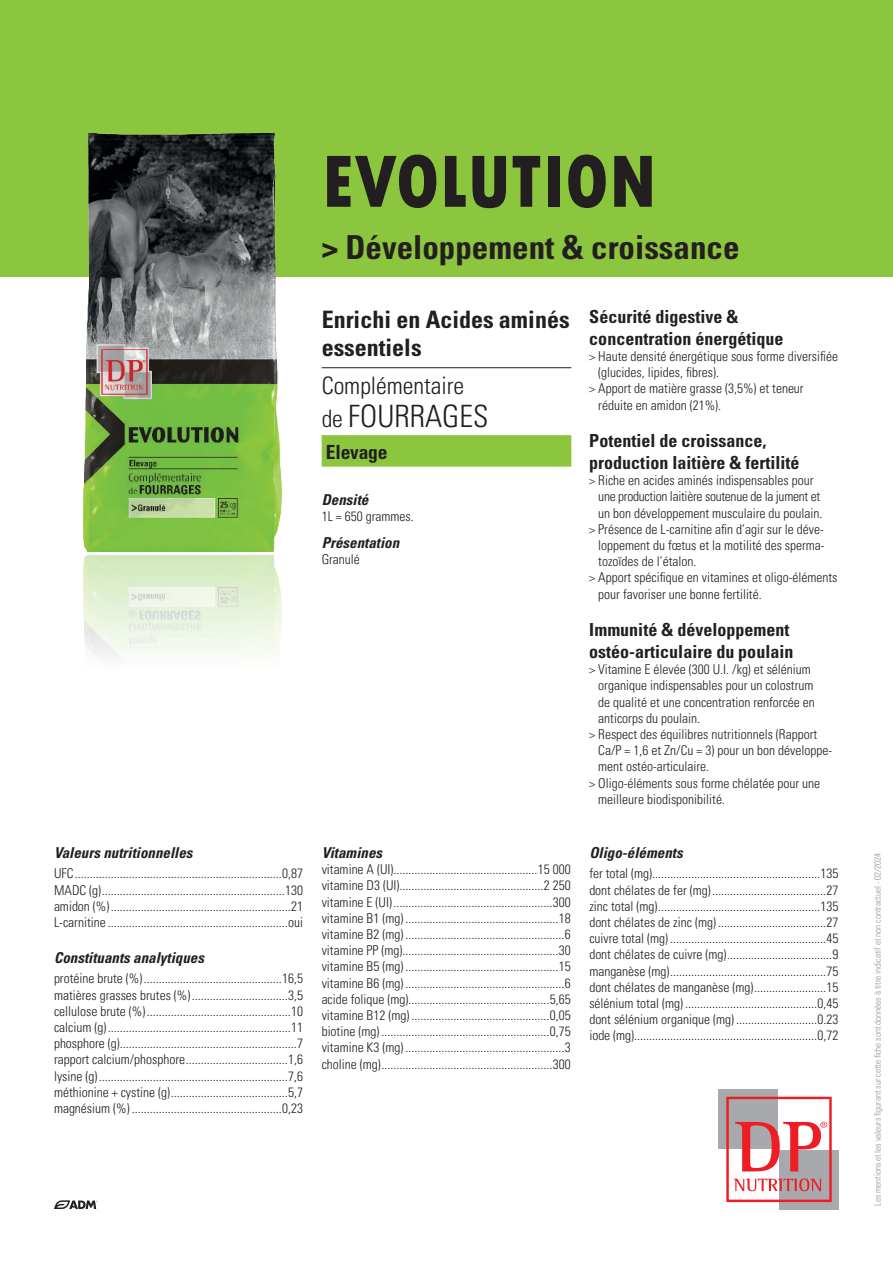
<style>
.page{position:relative;width:893px;height:1263px;background:#fff}
.page>*{position:absolute;margin:0;border:0;box-sizing:border-box;transform-origin:0 0}
.t1{font:800 condensed 78px "Tw Cen";color:#231f20}
.t2{font:700 condensed 33px "Univers LT Pro";color:#231f20}
.t3{font:300 condensed 30.75px "Univers LT Pro";color:#231f20}
.t4{font:700 condensed 24px/28.8px "Univers LT Pro";color:#231f20}
.t5{font:300 condensed 24px "Univers LT Pro";color:#231f20}
.t6{font:700 condensed 19.5px "Univers LT Pro";letter-spacing:-.01em;color:#231f20}
.t7{font:700 condensed 18px/21.6px "Univers LT Pro";color:#231f20}
.t8{font:italic 700 condensed 15px "Univers LT Pro";color:#231f20}
.t9{font:300 condensed 13.5px/16.2px "Univers LT Pro";color:#231f20;text-align:justify}
.t10{font:300 condensed 13.5px "Univers LT Pro";letter-spacing:-.02em;color:#231f20}
.t11{font:300 condensed 9px "Univers LT Pro";color:#939598}
.s1{font-size:24px}
</style>
<div class="page">
<div style="left:0;top:0;width:893px;height:276px;background:#8cc63e"></div>
<hr style="left:322px;top:367px;width:249px;height:1px;background:#231f20">
<div style="left:322px;top:435px;width:249px;height:32px;background:#8cc63e"></div>
<div style="left:718px;top:1089px;width:60px;height:59px;background:#a8a9ad"></div>
<div style="left:777px;top:1147px;width:65px;height:65px;border:7px solid #fff"></div>
<div style="left:780px;top:1150px;width:59px;height:59px;background:#a8a9ad"></div>
<svg style="left:726px;top:1097px;width:106px;height:105px"></svg>
<img style="left:60px;top:133px;width:235px;height:418px">
<img style="left:83px;top:555px;width:199px;height:102px">
<svg style="left:54px;top:1200px;width:43px;height:9px"></svg>
<p class="t8" style="left:54px;top:847px;width:140px">Valeurs nutritionnelles</p>
<p class="t9" style="left:54px;top:867px;width:251px">UFC .....................................................................0,87<br>MADC (g) .............................................................130 amidon (%) ............................................................21<br>L-carnitine ............................................................oui</p>
<p class="t8" style="left:54px;top:952px;width:151px">Constituants analytiques</p>
<p class="t9" style="left:54px;top:972px;width:251px">protéine brute (%) ..............................................16,5 matières grasses brutes (%) ................................3,5 cellulose brute (%) ................................................10 calcium (g) .............................................................11 phosphore (g)...........................................................7 rapport calcium/phosphore ..................................1,6 lysine (g) ...............................................................7,6 méthionine + cystine (g) .......................................5,7 magnésium (%) ..................................................0,23</p>
<h1 class="t1" style="left:322px;top:134px;width:337px">EVOLUTION</h1>
<h2 class="t2" style="left:322px;top:235px;width:419px">&gt; Développement &amp; croissance</h2>
<h3 class="t4" style="left:322px;top:307px;width:249px">Enrichi en Acides aminés essentiels</h3>
<h3 class="t5" style="left:322px;top:376px;width:144px">Complémentaire</h3>
<h3 class="t3" style="left:322px;top:404px;width:168px"><span class="s1">de</span> FOURRAGES</h3>
<h3 class="t6" style="left:326px;top:444px;width:63px">Elevage</h3>
<p class="t8" style="left:322px;top:494px;width:48px">Densité</p>
<p class="t9" style="left:322px;top:510px;width:94px">1L = 650 grammes.</p>
<p class="t8" style="left:322px;top:537px;width:79px">Présentation</p>
<p class="t9" style="left:322px;top:552px;width:40px">Granulé</p>
<p class="t8" style="left:322px;top:847px;width:62px">Vitamines</p>
<p class="t9" style="left:322px;top:862px;width:251px">vitamine A (UI)................................................15 000 vitamine D3 (UI)................................................2 250 vitamine E (UI) .....................................................300 vitamine B1 (mg) ...................................................18 vitamine B2 (mg) .....................................................6 vitamine PP (mg)....................................................30 vitamine B5 (mg) ...................................................15 vitamine B6 (mg) .....................................................6 acide folique (mg)...............................................5,65 vitamine B12 (mg) ..............................................0,05 biotine (mg) ........................................................0,75 vitamine K3 (mg) .....................................................3 choline (mg) .........................................................300</p>
<h3 class="t7" style="left:589px;top:307px;width:196px">Sécurité digestive &amp; concentration énergétique</h3>
<p class="t9" style="left:589px;top:349px;width:250px">&gt; Haute densité énergétique sous forme diversifiée</p>
<p class="t9" style="left:598px;top:365px;width:122px">(glucides, lipides, fibres).</p>
<p class="t9" style="left:589px;top:382px;width:216px">&gt; Apport de matière grasse (3,5%) et teneur</p>
<p class="t9" style="left:598px;top:398px;width:124px">réduite en amidon (21%).</p>
<h3 class="t7" style="left:589px;top:432px;width:212px">Potentiel de croissance, production laitière &amp; fertilité</h3>
<p class="t9" style="left:589px;top:473px;width:226px">&gt; Riche en acides aminés indispensables pour</p>
<p class="t10" style="left:598px;top:491px;width:223px">une production laitière soutenue de la jument et</p>
<p class="t9" style="left:598px;top:506px;width:226px">un bon développement musculaire du poulain.</p>
<p class="t9" style="left:589px;top:522px;width:236px">&gt; Présence de L-carnitine afin d’agir sur le déve-</p>
<p class="t9" style="left:598px;top:538px;width:228px">loppement du fœtus et la motilité des sperma-</p>
<p class="t9" style="left:598px;top:554px;width:100px">tozoïdes de l’étalon.</p>
<p class="t9" style="left:589px;top:571px;width:250px">&gt; Apport spécifique en vitamines et oligo-éléments</p>
<p class="t9" style="left:598px;top:587px;width:165px">pour favoriser une bonne fertilité.</p>
<h3 class="t7" style="left:589px;top:621px;width:205px">Immunité &amp; développement ostéo-articulaire du poulain</h3>
<p class="t9" style="left:589px;top:662px;width:223px">&gt; Vitamine E élevée (300 U.I. /kg) et sélénium</p>
<p class="t9" style="left:598px;top:679px;width:217px">organique indispensables pour un colostrum</p>
<p class="t9" style="left:598px;top:695px;width:218px">de qualité et une concentration renforcée en</p>
<p class="t9" style="left:598px;top:711px;width:103px">anticorps du poulain.</p>
<p class="t9" style="left:589px;top:727px;width:229px">&gt; Respect des équilibres nutritionnels (Rapport</p>
<p class="t9" style="left:598px;top:743px;width:235px">Ca/P = 1,6 et Zn/Cu = 3) pour un bon développe-</p>
<p class="t9" style="left:598px;top:760px;width:112px">ment ostéo-articulaire.</p>
<p class="t9" style="left:589px;top:776px;width:232px">&gt; Oligo-éléments sous forme chélatée pour une</p>
<p class="t9" style="left:598px;top:792px;width:128px">meilleure biodisponibilité.</p>
<p class="t8" style="left:589px;top:847px;width:95px">Oligo-éléments</p>
<p class="t9" style="left:589px;top:867px;width:251px">fer total (mg)........................................................135 dont chélates de fer (mg) ......................................27 zinc total (mg) ......................................................135 dont chélates de zinc (mg) ....................................27 cuivre total (mg) ....................................................45 dont chélates de cuivre (mg) ...................................9 manganèse (mg) ....................................................75 dont chélates de manganèse (mg) ........................15 sélénium total (mg) ............................................0,45 dont sélénium organique (mg) ...........................0.23 iode (mg).............................................................0,72</p>
<p class="t11" style="left:874px;top:1206px;width:355px;rotate:-90deg">Les mentions et les valeurs figurant sur cette fiche sont données à titre indicatif et non contractuel - 02/2024</p>
</div>
